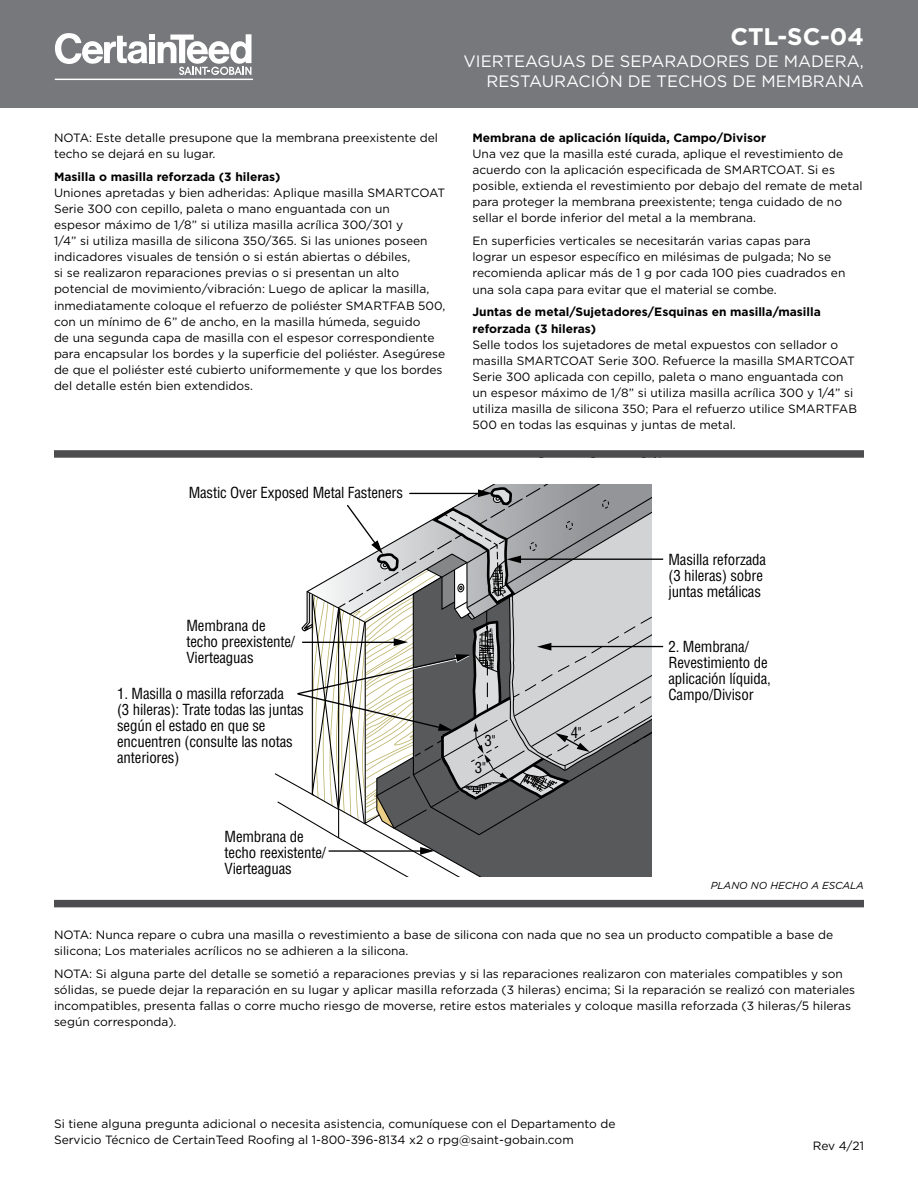
<style>
.page{position:relative;width:918px;height:1188px;background:#fff}
.page>*{position:absolute;margin:0;border:0;box-sizing:border-box;transform-origin:0 0}
.t1{font:700 24px "Gotham";color:#fff}
.t2{font:16.5px/20.1px "Gotham";color:#fff;text-align:right}
.t3{font:condensed 14.85px/15.9px "Helvetica LT Std";letter-spacing:-.01em;color:#000}
.t4{font:12px/16.2px "Gotham";color:#000}
.t5{font:700 12px/16.2px "Gotham";color:#000}
.t6{font:italic 10.2px "Gotham";color:#000}
</style>
<div class="page">
<svg style="left:274px;top:484px;width:390px;height:393px"></svg>
<div style="left:0;top:0;width:918px;height:108px;background:#77787b"></div>
<svg style="left:55px;top:33px;width:197px;height:42px"></svg>
<hr style="left:55px;top:79px;width:198px;height:1px;background:#fff">
<div style="left:54px;top:450px;width:810px;height:8px;background:#4d4d4f"></div>
<div style="left:54px;top:900px;width:810px;height:7px;background:#4d4d4f"></div>
<p class="t4" style="left:54px;top:129px;width:386px">NOTA: Este detalle presupone que la membrana preexistente del techo se dejará en su lugar.</p>
<p class="t5" style="left:54px;top:168px;width:228px">Masilla o masilla reforzada (3 hileras)</p>
<p class="t4" style="left:54px;top:184px;width:393px">Uniones apretadas y bien adheridas: Aplique masilla SMARTCOAT Serie 300 con cepillo, paleta o mano enguantada con un<br>espesor máximo de 1/8” si utiliza masilla acrílica 300/301 y<br>1/4” si utiliza masilla de silicona 350/365. Si las uniones poseen indicadores visuales de tensión o si están abiertas o débiles,<br>si se realizaron reparaciones previas o si presentan un alto potencial de movimiento/vibración: Luego de aplicar la masilla, inmediatamente coloque el refuerzo de poliéster SMARTFAB 500, con un mínimo de 6” de ancho, en la masilla húmeda, seguido<br>de una segunda capa de masilla con el espesor correspondiente para encapsular los bordes y la superficie del poliéster. Asegúrese de que el poliéster esté cubierto uniformemente y que los bordes del detalle estén bien extendidos.</p>
<h1 class="t1" style="left:730px;top:20px;width:135px">CTL-SC-04</h1>
<h2 class="t2" style="left:464px;top:51px;width:402px">VIERTEAGUAS DE SEPARADORES DE MADERA,<br>RESTAURACIÓN DE TECHOS DE MEMBRANA</h2>
<p class="t5" style="left:472px;top:129px;width:295px">Membrana de aplicación líquida, Campo/Divisor</p>
<p class="t4" style="left:472px;top:145px;width:392px">Una vez que la masilla esté curada, aplique el revestimiento de acuerdo con la aplicación especificada de SMARTCOAT. Si es posible, extienda el revestimiento por debajo del remate de metal para proteger la membrana preexistente; tenga cuidado de no sellar el borde inferior del metal a la membrana.</p>
<p class="t4" style="left:472px;top:233px;width:374px">En superficies verticales se necesitarán varias capas para lograr un espesor específico en milésimas de pulgada; No se recomienda aplicar más de 1 g por cada 100 pies cuadrados en una sola capa para evitar que el material se combe.</p>
<p class="t5" style="left:472px;top:304px;width:350px">Juntas de metal/Sujetadores/Esquinas en masilla/masilla reforzada (3 hileras)</p>
<p class="t4" style="left:472px;top:336px;width:386px">Selle todos los sujetadores de metal expuestos con sellador o masilla SMARTCOAT Serie 300. Refuerce la masilla SMARTCOAT Serie 300 aplicada con cepillo, paleta o mano enguantada con un espesor máximo de 1/8” si utiliza masilla acrílica 300 y 1/4” si utiliza masilla de silicona 350; Para el refuerzo utilice SMARTFAB 500 en todas las esquinas y juntas de metal.</p>
<p class="t3" style="left:189px;top:485px;width:216px">Mastic Over Exposed Metal Fasteners</p>
<p class="t3" style="left:186px;top:617px;width:110px">Membrana de techo preexistente/<br>Vierteaguas</p>
<p class="t3" style="left:117px;top:686px;width:188px">1. Masilla o masilla reforzada<br>(3 hileras): Trate todas las juntas según el estado en que se encuentren (consulte las notas anteriores)</p>
<p class="t3" style="left:475px;top:726px;width:22px;line-height:27.6px;text-indent:10px">3"<br>3"</p>
<p class="t3" style="left:571px;top:724px;width:13px">4"</p>
<p class="t3" style="left:669px;top:552px;width:99px">Masilla reforzada (3 hileras) sobre juntas metálicas</p>
<p class="t3" style="left:669px;top:639px;width:104px">2. Membrana/<br>Revestimiento de aplicación líquida,<br>Campo/Divisor</p>
<p class="t3" style="left:225px;top:828px;width:103px">Membrana de techo reexistente/<br>Vierteaguas</p>
<p class="t6" style="left:711px;top:879px;width:155px">PLANO NO HECHO A ESCALA</p>
<p class="t4" style="left:54px;top:926px;width:781px">NOTA: Nunca repare o cubra una masilla o revestimiento a base de silicona con nada que no sea un producto compatible a base de silicona; Los materiales acrílicos no se adhieren a la silicona.</p>
<p class="t4" style="left:54px;top:965px;width:803px">NOTA: Si alguna parte del detalle se sometió a reparaciones previas y si las reparaciones realizaron con materiales compatibles y son sólidas, se puede dejar la reparación en su lugar y aplicar masilla reforzada (3 hileras) encima; Si la reparación se realizó con materiales incompatibles, presenta fallas o corre mucho riesgo de moverse, retire estos materiales y coloque masilla reforzada (3 hileras/5 hileras según corresponda).</p>
<p class="t4" style="left:54px;top:1116px;width:563px">Si tiene alguna pregunta adicional o necesita asistencia, comuníquese con el Departamento de<br>Servicio Técnico de CertainTeed Roofing al 1-800-396-8134 x2 o rpg@saint-gobain.com</p>
<p class="t4" style="left:813px;top:1137px;width:53px">Rev 4/21</p>
</div>
